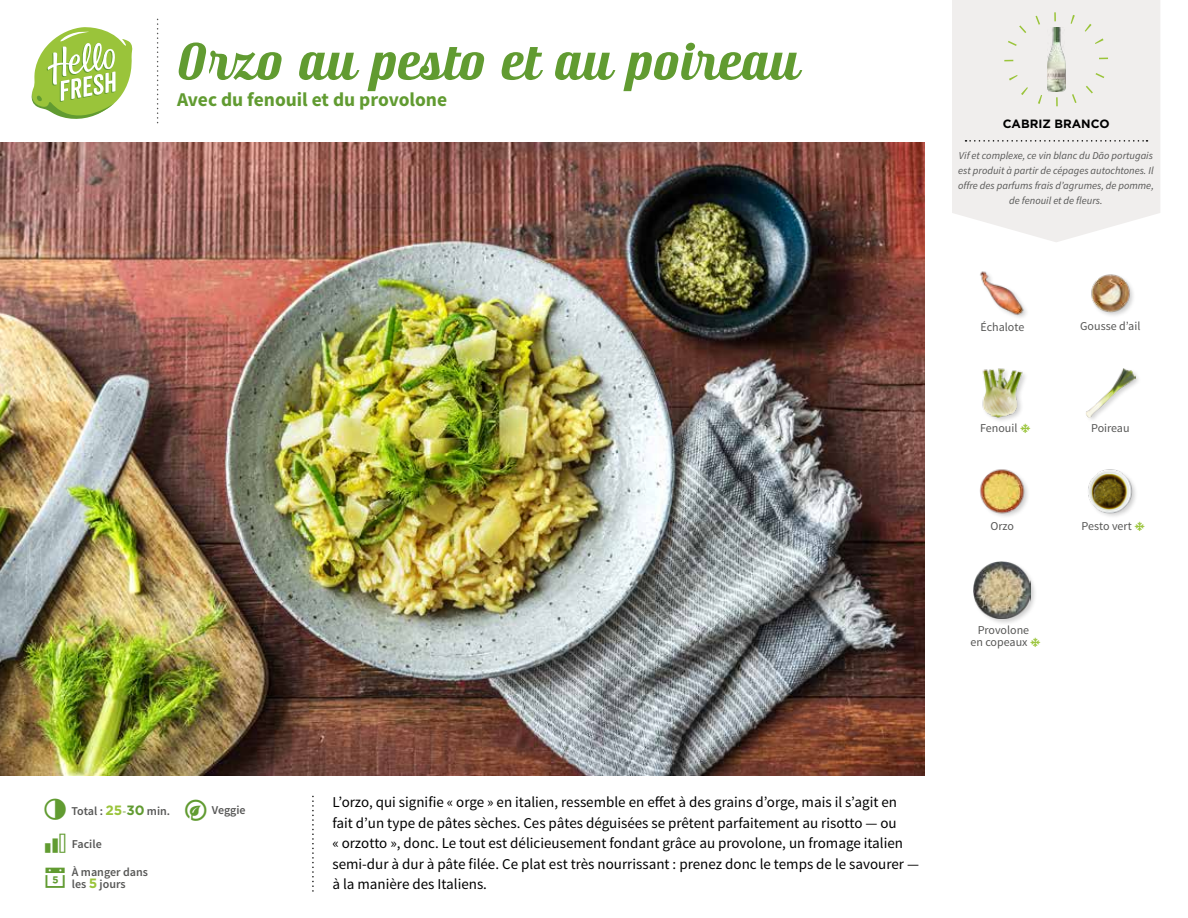
<style>
.page{position:relative;width:1188px;height:918px;background:#fff}
.page>*{position:absolute;margin:0;border:0;box-sizing:border-box;transform-origin:0 0}
.t1{font:54px "Ritts Cursive";color:#619b31}
.t2{font:700 19.5px "Source Sans Pro";color:#619b31}
.t3{font:15px/20.5px "Source Sans Pro";color:#000}
.t4{font:12px/12px "Source Sans Pro";color:#575756;text-align:center}
.t5{font:600 12px/12.9px "Source Sans Pro";color:#575756}
.t6{font:700 12px "Gotham";color:#000}
.t7{font:italic 10.5px/14.7px "Source Sans Pro";color:#575756;text-align:center}
.s1{font-family:"Gotham";font-weight:700;font-size:13.5px;color:#9ac43a}
.s2{color:#87ac54}
.s3{font-family:"Gotham";font-weight:700;font-size:13.5px;color:#619b31}
.s4{color:#619b31}
</style>
<div class="page">
<svg style="left:31px;top:27px;width:102px;height:92px"></svg>
<img style="left:0;top:142px;width:925px;height:634px">
<div style="left:952px;top:0;width:208px;height:242px;background:#f0eeed"></div>
<svg style="left:966px;top:140px;width:182px;height:2px"></svg>
<div style="left:1004px;top:12px;width:104px;height:94px;border:9px dashed #9ac43a;border-radius:50%"></div>
<img style="left:1091px;top:274px;width:42px;height:42px">
<img style="left:1088px;top:469px;width:48px;height:48px">
<div style="left:1085px;top:367px;width:57px;height:56px;background:#000;opacity:.2"></div>
<img style="left:1085px;top:367px;width:50px;height:50px">
<img style="left:980px;top:271px;width:47px;height:47px">
<img style="left:979px;top:469px;width:49px;height:48px">
<div style="left:972px;top:561px;width:65px;height:65px;background:#000;opacity:.2"></div>
<img style="left:973px;top:562px;width:57px;height:57px">
<img style="left:982px;top:368px;width:43px;height:53px">
<img style="left:1047px;top:28px;width:18px;height:63px">
<h1 class="t1" style="left:177px;top:30px;width:624px">Orzo au pesto et au poireau</h1>
<h2 class="t2" style="left:177px;top:87px;width:272px">Avec du fenouil et du provolone</h2>
<p class="t6" style="left:1003px;top:116px;width:108px">CABRIZ BRANCO</p>
<p class="t7" style="left:958px;top:149px;width:197px">Vif et complexe, ce vin blanc du Dão portugais est produit à partir de cépages autochtones. Il offre des parfums frais d’agrumes, de pomme, de fenouil et de fleurs.</p>
<p class="t4" style="left:980px;top:321px;width:45px">Échalote</p>
<p class="t4" style="left:1080px;top:321px;width:62px">Gousse d’ail</p>
<p class="t4" style="left:980px;top:423px;width:39px">Fenouil</p>
<p class="t4" style="left:1091px;top:422px;width:40px">Poireau</p>
<p class="t4" style="left:991px;top:520px;width:25px">Orzo</p>
<p class="t4" style="left:1082px;top:520px;width:52px">Pesto vert</p>
<p class="t4" style="left:970px;top:624px;width:60px">Provolone en copeaux</p>
<p class="t5" style="left:71px;top:805px;width:176px">Total : <span class="s1">25</span><span class="s2">-</span><span class="s3">30</span> min. <span class="s4">❖</span> Veggie</p>
<p class="t5" style="left:72px;top:838px;width:31px">Facile</p>
<p class="t5" style="left:72px;top:865px;width:78px">À manger dans les <span class="s1">5</span> jours</p>
<p class="t3" style="left:332px;top:792px;width:588px">L’orzo, qui signifie « orge » en italien, ressemble en effet à des grains d’orge, mais il s’agit en fait d’un type de pâtes sèches. Ces pâtes déguisées se prêtent parfaitement au risotto — ou<br>« orzotto », donc. Le tout est délicieusement fondant grâce au provolone, un fromage italien semi-dur à dur à pâte filée. Ce plat est très nourrissant : prenez donc le temps de le savourer — à la manière des Italiens.</p>
</div>
